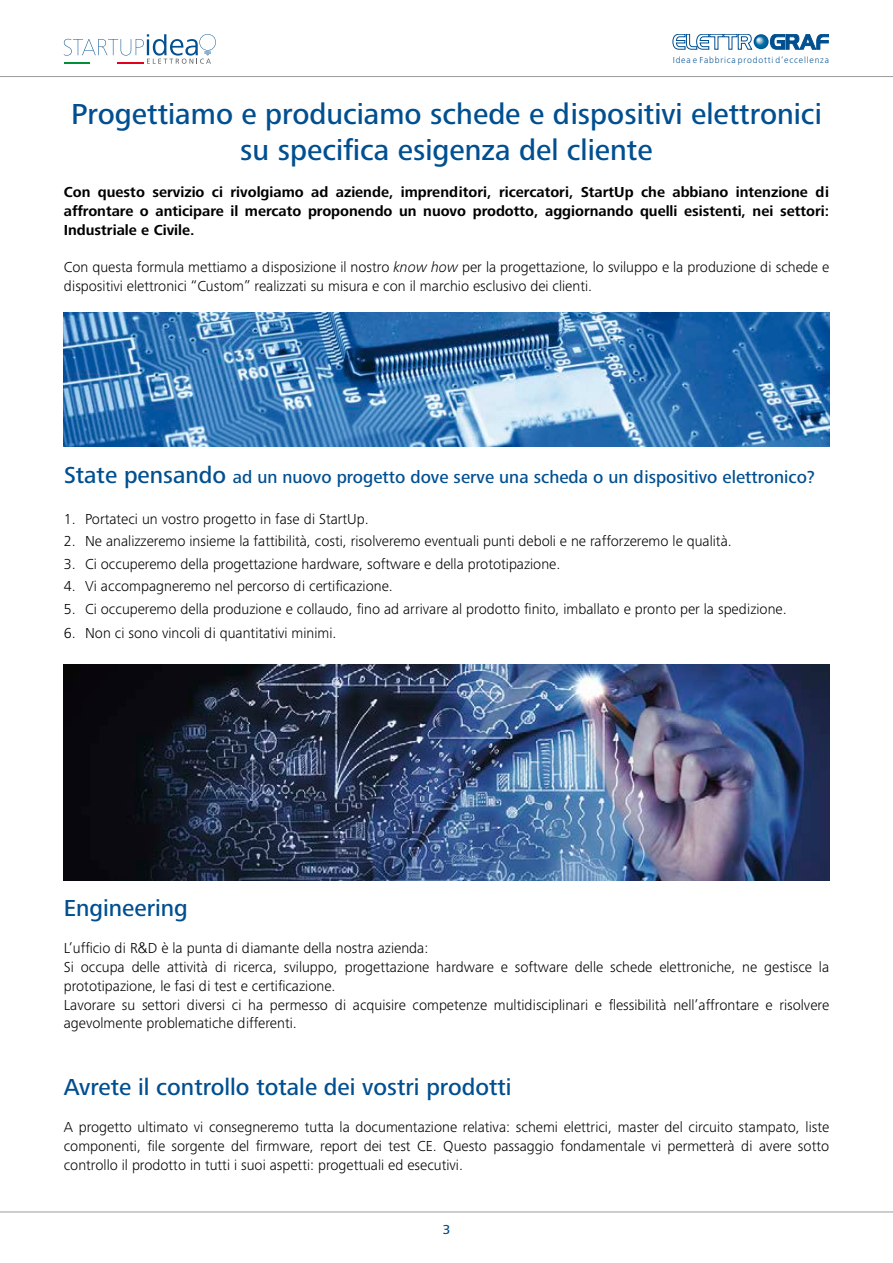
<style>
.page{position:relative;width:893px;height:1263px;background:#fff}
.page>*{position:absolute;margin:0;border:0;box-sizing:border-box;transform-origin:0 0}
.t1{font:500 30px "Frutiger Next Pro";color:#004f90}
.t2{font:500 24px "Frutiger Next Pro";color:#004f90}
.t3{font:500 18px "Frutiger Next Pro";color:#004f90}
.t4{font:300 15px/18.8px "Frutiger Next Pro";color:#000}
.t5{font:700 15px/18.8px "Frutiger Next Pro";color:#000;text-align:justify}
.t6{font:500 13.5px "Frutiger Next Pro";color:#004f90}
.t7{font:300 9px "Frutiger Next Pro";letter-spacing:.09em;color:#004f90}
.s1{font-style:italic}
.s2{font-size:24px}
.s3{font-family:"Helvetica"}
</style>
<div class="page">
<hr style="left:0;top:1211px;width:893px;height:1px;background:#9c9d9f">
<hr style="left:0;top:76px;width:893px;height:1px;background:#9c9d9f">
<svg style="left:64px;top:34px;width:152px;height:30px"></svg>
<hr style="left:64px;top:62px;width:26px;height:2px;background:#008f36">
<hr style="left:90px;top:62px;width:27px;height:2px;background:#fff">
<hr style="left:117px;top:62px;width:27px;height:2px;background:#e2001a">
<svg style="left:673px;top:34px;width:156px;height:15px"></svg>
<img style="left:64px;top:313px;width:765px;height:134px">
<img style="left:64px;top:665px;width:765px;height:215px">
<p class="t7" style="left:673px;top:55px;width:158px">Idea e Fabbrica prodotti d’eccellenza</p>
<p class="t1" style="left:71px;top:97px;width:752px">Progettiamo e produciamo schede e dispositivi elettronici</p>
<p class="t1" style="left:240px;top:133px;width:414px">su specifica esigenza del cliente</p>
<p class="t5" style="left:64px;top:183px;width:767px">Con questo servizio ci rivolgiamo ad aziende, imprenditori, ricercatori, StartUp che abbiano intenzione di affrontare o anticipare il mercato proponendo un nuovo prodotto, aggiornando quelli esistenti, nei settori:<br>Industriale e Civile.</p>
<p class="t4" style="left:64px;top:258px;width:767px">Con questa formula mettiamo a disposizione il nostro <span class="s1">know how</span> per la progettazione, lo sviluppo e la produzione di schede e dispositivi elettronici “Custom” realizzati su misura e con il marchio esclusivo dei clienti.</p>
<p class="t3" style="left:64px;top:466px;width:752px"><span class="s2">State pensando</span> ad un nuovo progetto dove serve una scheda o un dispositivo elettronico?</p>
<p class="t4" style="left:64px;top:509px;width:306px">1. Portateci un vostro progetto in fase di StartUp.</p>
<p class="t4" style="left:64px;top:532px;width:669px">2. Ne analizzeremo insieme la fattibilità, costi, risolveremo eventuali punti deboli e ne rafforzeremo le qualità.</p>
<p class="t4" style="left:64px;top:554px;width:498px">3. Ci occuperemo della progettazione hardware, software e della prototipazione.</p>
<p class="t4" style="left:64px;top:577px;width:331px">4. Vi accompagneremo nel percorso di certificazione.</p>
<p class="t4" style="left:64px;top:599px;width:724px">5. Ci occuperemo della produzione e collaudo, fino ad arrivare al prodotto finito, imballato e pronto per la spedizione.</p>
<p class="t4" style="left:64px;top:623px;width:274px">6. Non ci sono vincoli di quantitativi minimi.</p>
<p class="t2" style="left:64px;top:894px;width:126px">Engineering</p>
<p class="t4" style="left:64px;top:939px;width:366px">L’ufficio di R<span class="s3">&amp;</span>D è la punta di diamante della nostra azienda:</p>
<p class="t4" style="left:64px;top:958px;width:767px">Si occupa delle attività di ricerca, sviluppo, progettazione hardware e software delle schede elettroniche, ne gestisce la prototipazione, le fasi di test e certificazione.</p>
<p class="t4" style="left:64px;top:995px;width:767px">Lavorare su settori diversi ci ha permesso di acquisire competenze multidisciplinari e flessibilità nell’affrontare e risolvere agevolmente problematiche differenti.</p>
<p class="t2" style="left:64px;top:1073px;width:449px">Avrete il controllo totale dei vostri prodotti</p>
<p class="t4" style="left:64px;top:1118px;width:767px;text-align:justify">A progetto ultimato vi consegneremo tutta la documentazione relativa: schemi elettrici, master del circuito stampato, liste componenti, file sorgente del firmware, report dei test CE. Questo passaggio fondamentale vi permetterà di avere sotto controllo il prodotto in tutti i suoi aspetti: progettuali ed esecutivi.</p>
<p class="t6" style="left:443px;top:1222px;width:9px">3</p>
</div>
